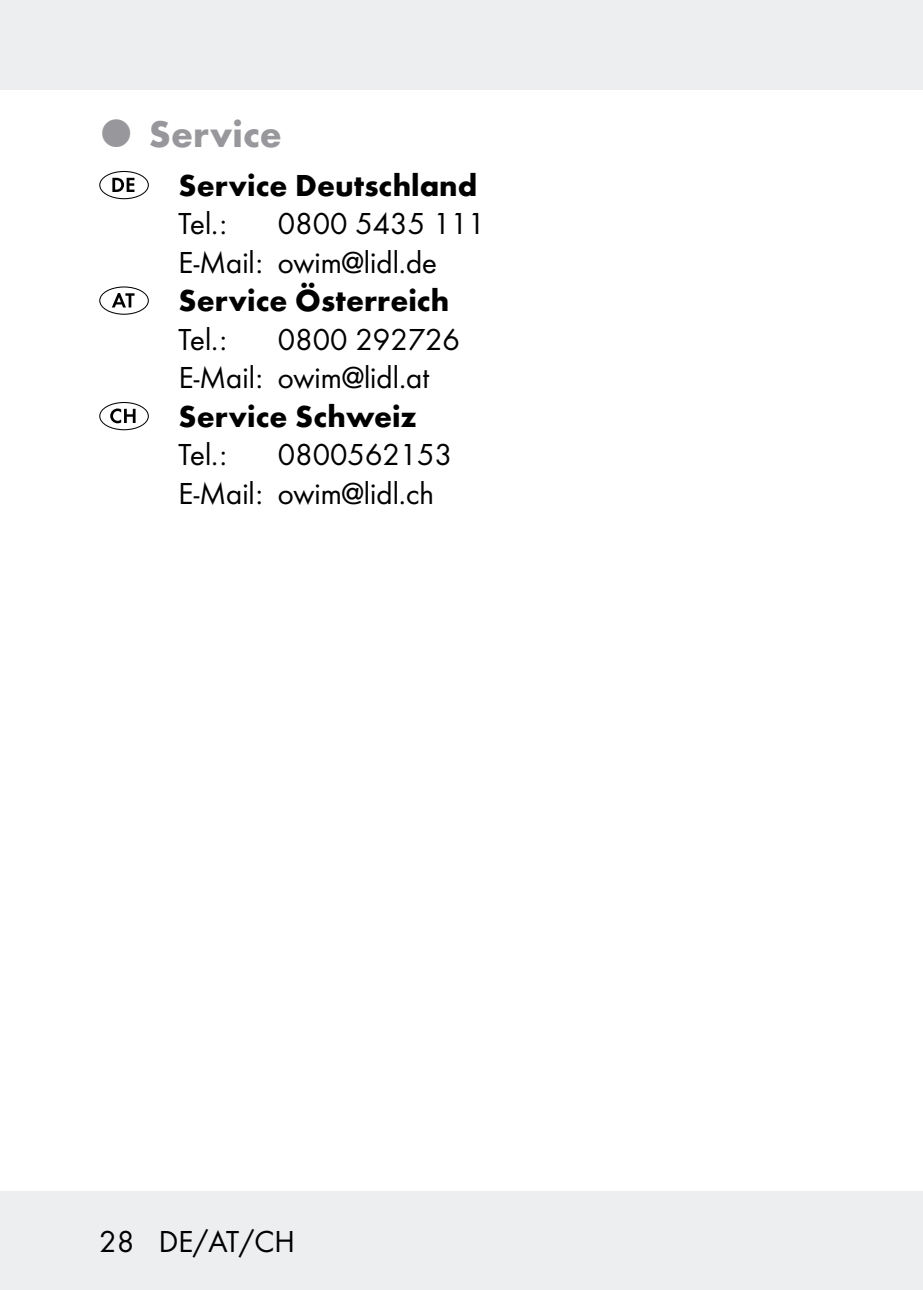
<style>
.page{position:relative;width:923px;height:1290px;background:#fff}
.page>*{position:absolute;margin:0;border:0;box-sizing:border-box;transform-origin:0 0}
.t1{font:700 38.5px "Futura";letter-spacing:.005em;color:#98989c}
.t2{font:31.5px/38.5px "Futura Boo";color:#000}
.t3{font:700 31.5px "Futura";color:#000}
</style>
<div class="page">
<div style="left:0;top:1191px;width:923px;height:99px;background:#edeeef"></div>
<div style="left:0;top:0;width:923px;height:89px;background:#edeeef"></div>
<svg style="left:99px;top:171px;width:50px;height:28px"></svg>
<svg style="left:99px;top:286px;width:50px;height:29px"></svg>
<svg style="left:99px;top:402px;width:50px;height:28px"></svg>
<p class="t1" style="left:149px;top:106px;width:134px">Service</p>
<p class="t3" style="left:179px;top:162px;width:300px">Service Deutschland</p>
<p class="t2" style="left:179px;top:203px;width:50px">Tel.:</p>
<p class="t2" style="left:179px;top:203px;width:308px;text-indent:99px">0800 5435 111<br>E-Mail: owim@lidl.de</p>
<p class="t3" style="left:179px;top:277px;width:272px">Service Österreich</p>
<p class="t2" style="left:179px;top:318px;width:50px">Tel.:</p>
<p class="t2" style="left:179px;top:318px;width:283px;text-indent:99px">0800 292726<br>E-Mail: owim@lidl.at</p>
<p class="t3" style="left:179px;top:393px;width:240px">Service Schweiz</p>
<p class="t2" style="left:179px;top:434px;width:50px">Tel.:</p>
<p class="t2" style="left:179px;top:434px;width:275px;text-indent:99px">0800562153<br>E-Mail: owim@lidl.ch</p>
<p class="t2" style="left:99px;top:1220px;width:197px">28 DE/AT/CH</p>
</div>
